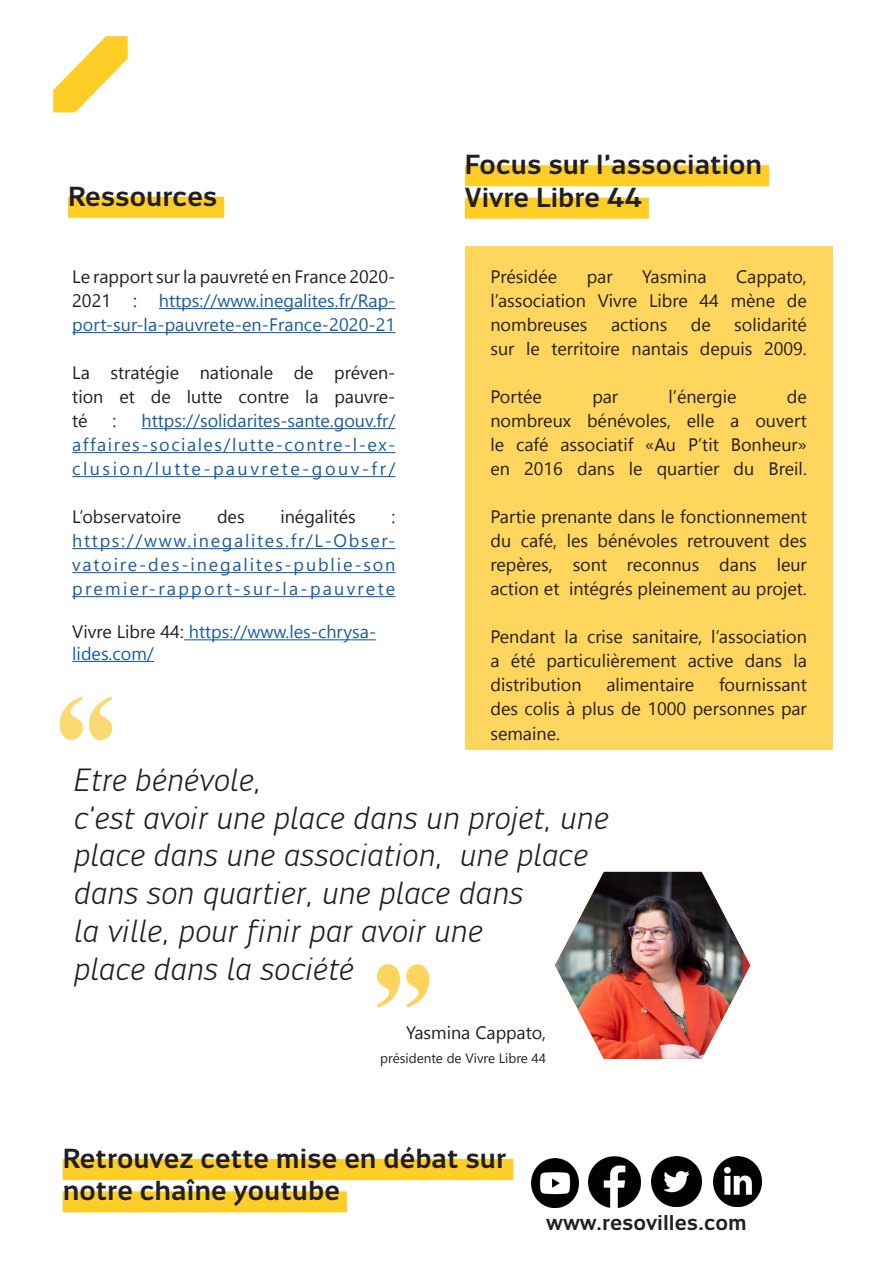
<style>
.page{position:relative;width:893px;height:1263px;background:#fff}
.page>*{position:absolute;margin:0;border:0;box-sizing:border-box;transform-origin:0 0}
.citation{font:italic 31.5px/37.8px "Engel New Sans PRO";color:#231f20}
.Titre_jaune{font:700 27px/32.4px "Engel New Sans PRO";color:#231f20}
.t1{font:700 21px "Engel New Sans PRO";color:#231f20}
.t2{font:18px "Segoe UI Emoji";color:#231f20}
.t3{font:18px "Segoe UI Emoji";color:#175d9e}
.t4{font:13.5px "Segoe UI Emoji";color:#231f20}
.s1{color:#175d9e}
</style>
<div class="page">
<img style="left:589px;top:1157px;width:52px;height:51px">
<img style="left:713px;top:1156px;width:48px;height:50px">
<img style="left:531px;top:1159px;width:47px;height:49px">
<img style="left:555px;top:872px;width:188px;height:187px">
<svg style="left:53px;top:36px;width:75px;height:76px"></svg>
<div style="left:465px;top:246px;width:367px;height:504px;background:#fed55d"></div>
<div style="left:465px;top:165px;width:304px;height:21px;background:#fecd26"></div>
<div style="left:465px;top:198px;width:184px;height:21px;background:#fecd26"></div>
<hr style="left:159px;top:308px;width:236px;height:1px;background:#175d9e">
<hr style="left:72px;top:332px;width:323px;height:1px;background:#175d9e">
<hr style="left:142px;top:428px;width:253px;height:1px;background:#175d9e">
<hr style="left:72px;top:452px;width:323px;height:1px;background:#175d9e">
<hr style="left:72px;top:476px;width:323px;height:1px;background:#175d9e">
<hr style="left:72px;top:548px;width:323px;height:1px;background:#175d9e">
<hr style="left:72px;top:572px;width:323px;height:1px;background:#175d9e">
<hr style="left:72px;top:596px;width:323px;height:1px;background:#175d9e">
<hr style="left:184px;top:639px;width:192px;height:1px;background:#175d9e">
<hr style="left:72px;top:661px;width:82px;height:1px;background:#175d9e">
<div style="left:68px;top:197px;width:156px;height:21px;background:#fecd26"></div>
<img style="left:652px;top:1157px;width:50px;height:50px">
<div style="left:63px;top:1159px;width:450px;height:21px;background:#fecd26"></div>
<div style="left:63px;top:1191px;width:284px;height:21px;background:#fecd26"></div>
<svg style="left:60px;top:696px;width:52px;height:44px"></svg>
<svg style="left:377px;top:964px;width:52px;height:44px"></svg>
<svg style="left:183px;top:308px;width:8px;height:2px"></svg>
<svg style="left:201px;top:308px;width:62px;height:1px"></svg>
<svg style="left:275px;top:308px;width:27px;height:2px"></svg>
<svg style="left:336px;top:308px;width:58px;height:2px"></svg>
<svg style="left:74px;top:332px;width:8px;height:2px"></svg>
<svg style="left:149px;top:332px;width:34px;height:2px"></svg>
<svg style="left:165px;top:428px;width:9px;height:2px"></svg>
<svg style="left:183px;top:428px;width:17px;height:1px"></svg>
<svg style="left:321px;top:428px;width:22px;height:2px"></svg>
<svg style="left:374px;top:428px;width:22px;height:1px"></svg>
<svg style="left:291px;top:476px;width:30px;height:2px"></svg>
<svg style="left:363px;top:476px;width:33px;height:1px"></svg>
<svg style="left:101px;top:548px;width:8px;height:2px"></svg>
<svg style="left:122px;top:548px;width:74px;height:1px"></svg>
<svg style="left:212px;top:548px;width:30px;height:2px"></svg>
<svg style="left:74px;top:596px;width:127px;height:2px"></svg>
<svg style="left:290px;top:596px;width:41px;height:2px"></svg>
<svg style="left:213px;top:639px;width:8px;height:2px"></svg>
<svg style="left:133px;top:660px;width:21px;height:2px"></svg>
<svg style="left:215px;top:476px;width:64px;height:2px"></svg>
<svg style="left:286px;top:548px;width:108px;height:1px"></svg>
<svg style="left:115px;top:572px;width:125px;height:2px"></svg>
<svg style="left:286px;top:572px;width:74px;height:2px"></svg>
<svg style="left:230px;top:639px;width:145px;height:2px"></svg>
<p class="Titre_jaune" style="left:68px;top:180px;width:151px">Ressources</p>
<p class="t2" style="left:130px;top:266px;width:59px">□ ▼ ▲◆ ●</p>
<p class="t2" style="left:219px;top:266px;width:74px">◆❖ ▼ ■</p>
<p class="t2" style="left:319px;top:266px;width:12px">■</p>
<p class="t3" style="left:169px;top:290px;width:32px">▼▼ ▲</p>
<p class="t3" style="left:264px;top:290px;width:73px">■ ●▼▲</p>
<p class="t3" style="left:83px;top:314px;width:67px">□▼▲◆ ●</p>
<p class="t3" style="left:184px;top:314px;width:42px">◆❖ ▼</p>
<p class="t2" style="left:110px;top:362px;width:37px">▲▼ ▼</p>
<p class="t2" style="left:200px;top:362px;width:66px">■▼□■●</p>
<p class="t2" style="left:72px;top:386px;width:33px">▼□■</p>
<p class="t2" style="left:187px;top:386px;width:28px">●◆▼▼</p>
<p class="t2" style="left:247px;top:386px;width:28px">□■▼</p>
<p class="t2" style="left:305px;top:386px;width:6px">●</p>
<p class="t3" style="left:152px;top:410px;width:72px">▼▼ ▲ ▲□●</p>
<p class="t3" style="left:257px;top:410px;width:65px">▼▲▲■▼</p>
<p class="t3" style="left:344px;top:410px;width:31px">□◆❖</p>
<p class="t3" style="left:132px;top:434px;width:39px">▲ ▲□</p>
<p class="t3" style="left:198px;top:434px;width:67px">● ▲ ●◆▼▼</p>
<p class="t3" style="left:294px;top:434px;width:31px">□■▼</p>
<p class="t3" style="left:353px;top:434px;width:6px">●</p>
<p class="t3" style="left:83px;top:458px;width:108px">●◆▲ □■ ●◆▼▼</p>
<p class="t3" style="left:282px;top:458px;width:79px">▼ □◆❖</p>
<p class="t2" style="left:82px;top:506px;width:81px">□▲ ❖▼□</p>
<p class="t2" style="left:324px;top:506px;width:33px">●▼▲</p>
<p class="t3" style="left:84px;top:530px;width:37px">▼▼ ▲</p>
<p class="t3" style="left:199px;top:530px;width:86px">■ ●▼▲</p>
<p class="t3" style="left:72px;top:554px;width:41px">❖ ▼□</p>
<p class="t3" style="left:244px;top:554px;width:41px">●▼▲</p>
<p class="t3" style="left:363px;top:554px;width:34px">▲□■</p>
<p class="t3" style="left:204px;top:578px;width:84px">□▼▲◆ ●</p>
<p class="t3" style="left:334px;top:578px;width:51px">◆❖ ▼</p>
<p class="t2" style="left:161px;top:621px;width:70px">✔✔ <span class="s1">▼▼ ▲</span></p>
<p class="t3" style="left:72px;top:642px;width:61px">● ▲□</p>
<p class="Titre_jaune" style="left:465px;top:149px;width:299px">Focus sur l’association<br>Vivre Libre 44</p>
<p class="t2" style="left:490px;top:290px;width:97px">● ▲▲□ ▼□■</p>
<p class="t2" style="left:553px;top:314px;width:36px">◆▲ ▲</p>
<p class="t2" style="left:628px;top:314px;width:40px">▼ □■▲</p>
<p class="t2" style="left:734px;top:314px;width:24px">▲□●</p>
<p class="t2" style="left:490px;top:338px;width:69px">▲◆ ● ▼</p>
<p class="t2" style="left:631px;top:338px;width:58px">■■▼ ▲</p>
<p class="t2" style="left:607px;top:410px;width:62px">■ ❖□● ▲</p>
<p class="t2" style="left:755px;top:410px;width:53px">□◆❖ ▼</p>
<p class="t2" style="left:490px;top:434px;width:6px">●</p>
<p class="t2" style="left:570px;top:434px;width:55px">▲▲□ ▼</p>
<p class="t2" style="left:666px;top:434px;width:127px">◆ ▼▼ □■ ◆</p>
<p class="t2" style="left:500px;top:458px;width:12px">■</p>
<p class="t2" style="left:597px;top:458px;width:38px">■▲ ●</p>
<p class="t2" style="left:657px;top:458px;width:44px">❑◆ ▼</p>
<p class="t2" style="left:799px;top:458px;width:6px">●</p>
<p class="t2" style="left:567px;top:506px;width:37px">■ ■▼</p>
<p class="t2" style="left:637px;top:506px;width:120px">■▲ ● □■ ▼ □■■</p>
<p class="t2" style="left:618px;top:530px;width:62px">■ ❖□● ▲</p>
<p class="t2" style="left:703px;top:530px;width:69px">▼ □◆❖ ■▼</p>
<p class="t2" style="left:573px;top:554px;width:36px">▲□■▼</p>
<p class="t2" style="left:651px;top:554px;width:50px">□■■◆▲</p>
<p class="t2" style="left:739px;top:554px;width:63px">■▲ ● ◆</p>
<p class="t2" style="left:508px;top:578px;width:83px">▼ □■ ▼ ■▼</p>
<p class="t2" style="left:625px;top:578px;width:53px">▲ ● ■</p>
<p class="t2" style="left:711px;top:578px;width:94px">■▼ ◆ □ ▼</p>
<p class="t2" style="left:509px;top:626px;width:61px">■ ■▼ ●</p>
<p class="t2" style="left:606px;top:626px;width:65px">▲ ▲■▼</p>
<p class="t2" style="left:711px;top:626px;width:97px">● ▲▲□ ▼□■</p>
<p class="t2" style="left:573px;top:650px;width:49px">▼ ◆●➔</p>
<p class="t2" style="left:764px;top:650px;width:35px">■▲ ●</p>
<p class="t2" style="left:505px;top:674px;width:78px">▲▼ ◆▼ □■</p>
<p class="t2" style="left:615px;top:674px;width:51px">● ■▼</p>
<p class="t2" style="left:725px;top:674px;width:84px">□◆ ■▲▲ ■▼</p>
<p class="t2" style="left:510px;top:698px;width:106px">▲ □● ▲ → ●◆▲</p>
<p class="t2" style="left:719px;top:698px;width:57px">▲□■■ ▲</p>
<p class="citation" style="left:74px;top:761px;width:189px">Etre bénévole,</p>
<p class="citation" style="left:74px;top:799px;width:536px">c’est avoir une place dans un projet, une place dans une association, une place dans son quartier, une place dans</p>
<p class="citation" style="left:74px;top:912px;width:410px">la ville, pour finir par avoir une</p>
<p class="citation" style="left:74px;top:950px;width:282px">place dans la société</p>
<p class="t4" style="left:400px;top:1050px;width:38px">▲ ■▼</p>
<p class="Titre_jaune" style="left:63px;top:1142px;width:445px">Retrouvez cette mise en débat sur notre chaîne youtube</p>
<p class="t1" style="left:546px;top:1209px;width:202px">www.resovilles.com</p>
</div>
